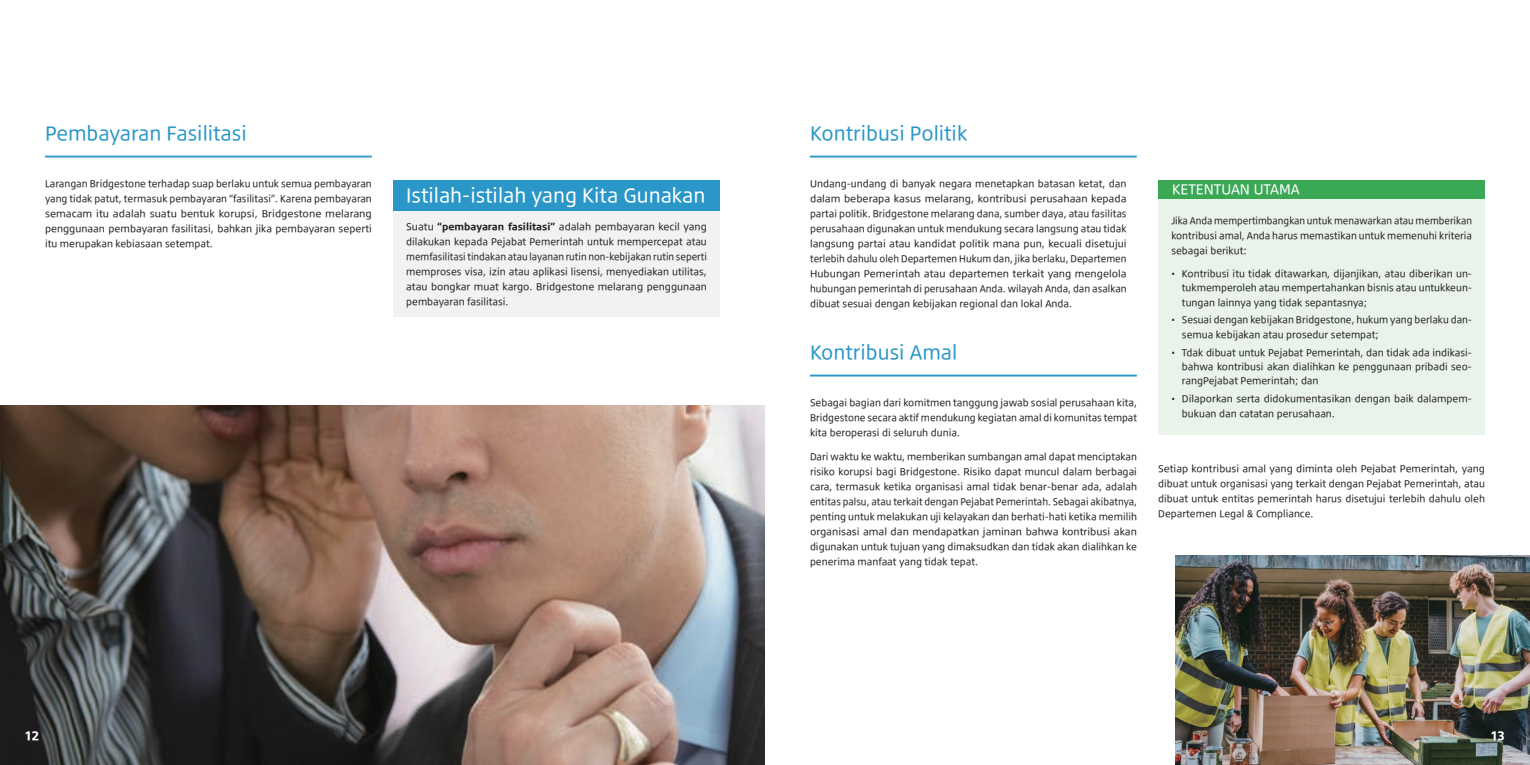
<style>
.page{position:relative;width:1530px;height:765px;background:#fff}
.page>*{position:absolute;margin:0;border:0;box-sizing:border-box;transform-origin:0 0}
.t1{font:17.5px "Bridgestone Type TP";color:#2b97c9}
.t2{font:17.5px "Bridgestone Type TP";color:#fff}
.t3{font:12.5px "Bridgestone Type TP";color:#fff}
.t4{font:700 11.25px "Bridgestone Type TP";color:#fff}
.t5{font:8.75px/15px "Bridgestone Type TP";color:#231f20;text-align:justify}
.t6{font:8.75px/15px "Bridgestone Type TP";color:#231f20;text-align:justify;scale:.95 1}
.s1{font-weight:700}
</style>
<div class="page">
<img style="left:0;top:405px;width:765px;height:360px">
<hr style="left:45px;top:156px;width:327px;height:2px;background:#2b97c9">
<div style="left:393px;top:210px;width:327px;height:107px;background:#f2f2f2"></div>
<div style="left:393px;top:180px;width:327px;height:30px;background:#2b97c9"></div>
<img style="left:1176px;top:555px;width:354px;height:210px">
<hr style="left:810px;top:375px;width:327px;height:2px;background:#2b97c9">
<div style="left:1158px;top:199px;width:327px;height:236px;background:#eaf3e9"></div>
<div style="left:1158px;top:180px;width:327px;height:19px;background:#3ba856"></div>
<hr style="left:810px;top:156px;width:327px;height:2px;background:#2b97c9">
<h1 class="t1" style="left:45px;top:119px;width:203px">Pembayaran Fasilitasi</h1>
<p class="t5" style="left:45px;top:176px;width:328px">Larangan Bridgestone terhadap suap berlaku untuk semua pembayaran yang tidak patut, termasuk pembayaran “fasilitasi”. Karena pembayaran semacam itu adalah suatu bentuk korupsi, Bridgestone melarang penggunaan pembayaran fasilitasi, bahkan jika pembayaran seperti itu merupakan kebiasaan setempat.</p>
<h1 class="t2" style="left:406px;top:181px;width:301px">Istilah-istilah yang Kita Gunakan</h1>
<p class="t5" style="left:406px;top:218px;width:302px">Suatu <span class="s1">“pembayaran fasilitasi”</span> adalah pembayaran kecil yang dilakukan kepada Pejabat Pemerintah untuk mempercepat atau memfasilitasi tindakan atau layanan rutin non-kebijakan rutin seperti memproses visa, izin atau aplikasi lisensi, menyediakan utilitas, atau bongkar muat kargo. Bridgestone melarang penggunaan pembayaran fasilitasi.</p>
<h1 class="t1" style="left:810px;top:119px;width:159px">Kontribusi Politik</h1>
<p class="t5" style="left:810px;top:176px;width:318px">Undang-undang di banyak negara menetapkan batasan ketat, dan dalam beberapa kasus melarang, kontribusi perusahaan kepada partai politik. Bridgestone melarang dana, sumber daya, atau fasilitas perusahaan digunakan untuk mendukung secara langsung atau tidak langsung partai atau kandidat politik mana pun, kecuali disetujui terlebih dahulu oleh Departemen Hukum dan, jika berlaku, Departemen Hubungan Pemerintah atau departemen terkait yang mengelola hubungan pemerintah di perusahaan Anda. wilayah Anda, dan asalkan dibuat sesuai dengan kebijakan regional dan lokal Anda.</p>
<h1 class="t1" style="left:810px;top:338px;width:149px">Kontribusi Amal</h1>
<p class="t5" style="left:810px;top:395px;width:329px">Sebagai bagian dari komitmen tanggung jawab sosial perusahaan kita, Bridgestone secara aktif mendukung kegiatan amal di komunitas tempat kita beroperasi di seluruh dunia.</p>
<p class="t5" style="left:810px;top:448px;width:329px">Dari waktu ke waktu, memberikan sumbangan amal dapat menciptakan risiko korupsi bagi Bridgestone. Risiko dapat muncul dalam berbagai cara, termasuk ketika organisasi amal tidak benar-benar ada, adalah entitas palsu, atau terkait dengan Pejabat Pemerintah. Sebagai akibatnya, penting untuk melakukan uji kelayakan dan berhati-hati ketika memilih organisasi amal dan mendapatkan jaminan bahwa kontribusi akan digunakan untuk tujuan yang dimaksudkan dan tidak akan dialihkan ke penerima manfaat yang tidak tepat.</p>
<h2 class="t3" style="left:1172px;top:179px;width:129px">KETENTUAN UTAMA</h2>
<p class="t6" style="left:1171px;top:213px;width:318px">Jika Anda mempertimbangkan untuk menawarkan atau memberikan kontribusi amal, Anda harus memastikan untuk memenuhi kriteria sebagai berikut:</p>
<p class="t5" style="left:1182px;top:266px;width:292px;line-height:14.4px;text-indent:-11px">• Kontribusi itu tidak ditawarkan, dijanjikan, atau diberikan un&shy;tukmemperoleh atau mempertahankan bisnis atau untukkeun&shy;tungan lainnya yang tidak sepantasnya;</p>
<p class="t5" style="left:1182px;top:312px;width:292px;line-height:14.4px;text-indent:-11px">• Sesuai dengan kebijakan Bridgestone, hukum yang berlaku dan&shy;semua kebijakan atau prosedur setempat;</p>
<p class="t5" style="left:1182px;top:345px;width:292px;line-height:14.4px;text-indent:-11px">• Tdak dibuat untuk Pejabat Pemerintah, dan tidak ada indikasi&shy;bahwa kontribusi akan dialihkan ke penggunaan pribadi seo&shy;rangPejabat Pemerintah; dan</p>
<p class="t5" style="left:1182px;top:391px;width:292px;line-height:14.4px;text-indent:-11px">• Dilaporkan serta didokumentasikan dengan baik dalampem&shy;bukuan dan catatan perusahaan.</p>
<p class="t5" style="left:1158px;top:461px;width:328px">Setiap kontribusi amal yang diminta oleh Pejabat Pemerintah, yang dibuat untuk organisasi yang terkait dengan Pejabat Pemerintah, atau dibuat untuk entitas pemerintah harus disetujui terlebih dahulu oleh Departemen Legal &amp; Compliance.</p>
<p class="t4" style="left:25px;top:727px;width:15px">12</p>
<p class="t4" style="left:1491px;top:727px;width:15px">13</p>
</div>
